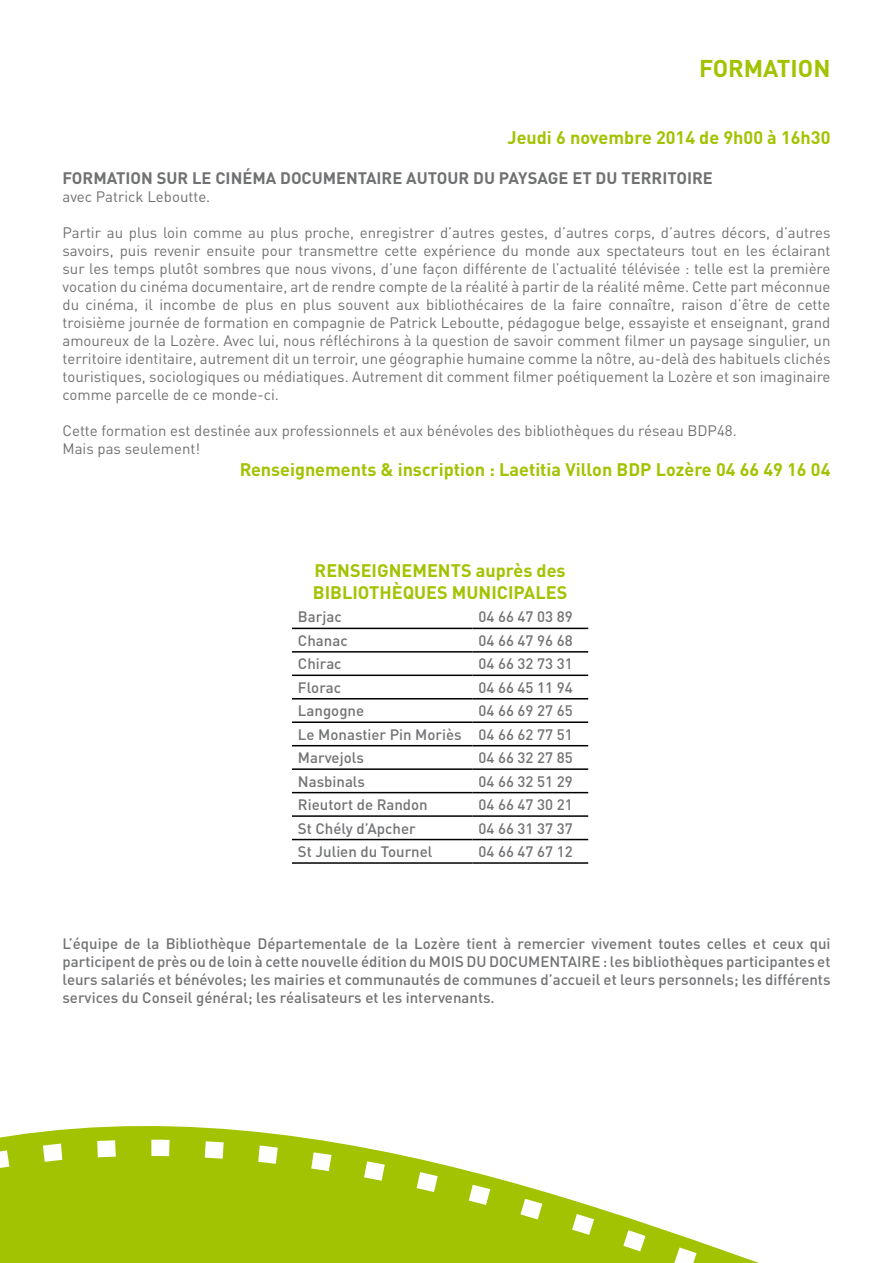
<style>
.page{position:relative;width:893px;height:1263px;background:#fff}
.page>*{position:absolute;margin:0;border:0;box-sizing:border-box;transform-origin:0 0}
.t1{font:700 24px "DINOT";color:#a2c301}
.t2{font:700 18px/21.6px "DINOT";color:#a2c301}
.t3{font:700 16.5px "DINOT";color:#707172}
.t4{font:15px/18px "DINOT";color:#707172;text-align:justify}
.t5{font:500 15px/18px "DINOT";color:#727375;text-align:justify}
</style>
<div class="page">
<svg style="left:0;top:721px;width:759px;height:542px"></svg>
<hr style="left:292px;top:628px;width:180px;height:1px;background:#000">
<hr style="left:472px;top:628px;width:116px;height:1px;background:#000">
<hr style="left:292px;top:651px;width:180px;height:2px;background:#000">
<hr style="left:472px;top:651px;width:116px;height:2px;background:#000">
<hr style="left:292px;top:674px;width:180px;height:2px;background:#000">
<hr style="left:472px;top:674px;width:116px;height:2px;background:#000">
<hr style="left:292px;top:698px;width:180px;height:1px;background:#000">
<hr style="left:472px;top:698px;width:116px;height:1px;background:#000">
<hr style="left:292px;top:721px;width:180px;height:2px;background:#000">
<hr style="left:472px;top:721px;width:116px;height:2px;background:#000">
<hr style="left:292px;top:745px;width:180px;height:1px;background:#000">
<hr style="left:472px;top:745px;width:116px;height:1px;background:#000">
<hr style="left:292px;top:768px;width:180px;height:2px;background:#000">
<hr style="left:472px;top:768px;width:116px;height:2px;background:#000">
<hr style="left:292px;top:792px;width:180px;height:1px;background:#000">
<hr style="left:472px;top:792px;width:116px;height:1px;background:#000">
<hr style="left:292px;top:815px;width:180px;height:2px;background:#000">
<hr style="left:472px;top:815px;width:116px;height:2px;background:#000">
<hr style="left:292px;top:839px;width:180px;height:1px;background:#000">
<hr style="left:292px;top:862px;width:180px;height:2px;background:#000">
<hr style="left:472px;top:839px;width:116px;height:1px;background:#000">
<hr style="left:472px;top:862px;width:116px;height:2px;background:#000">
<h1 class="t1" style="left:699px;top:52px;width:133px">FORMATION</h1>
<p class="t2" style="left:507px;top:126px;width:324px">Jeudi 6 novembre 2014 de 9h00 à 16h30</p>
<p class="t3" style="left:63px;top:167px;width:652px">FORMATION SUR LE CINÉMA DOCUMENTAIRE AUTOUR DU PAYSAGE ET DU TERRITOIRE</p>
<p class="t4" style="left:63px;top:187px;width:149px">avec Patrick Leboutte.</p>
<p class="t4" style="left:63px;top:223px;width:769px">Partir au plus loin comme au plus proche, enregistrer d’autres gestes, d’autres corps, d’autres décors, d’autres savoirs, puis revenir ensuite pour transmettre cette expérience du monde aux spectateurs tout en les éclairant sur les temps plutôt sombres que nous vivons, d’une façon différente de l’actualité télévisée : telle est la première vocation du cinéma documentaire, art de rendre compte de la réalité à partir de la réalité même. Cette part méconnue du cinéma, il incombe de plus en plus souvent aux bibliothécaires de la faire connaître, raison d’être de cette troisième journée de formation en compagnie de Patrick Leboutte, pédagogue belge, essayiste et enseignant, grand amoureux de la Lozère. Avec lui, nous réfléchirons à la question de savoir comment filmer un paysage singulier, un territoire identitaire, autrement dit un terroir, une géographie humaine comme la nôtre, au-delà des habituels clichés touristiques, sociologiques ou médiatiques. Autrement dit comment filmer poétiquement la Lozère et son imaginaire comme parcelle de ce monde-ci.</p>
<p class="t4" style="left:63px;top:421px;width:676px">Cette formation est destinée aux professionnels et aux bénévoles des bibliothèques du réseau BDP48.<br>Mais pas seulement!</p>
<p class="t2" style="left:240px;top:458px;width:592px">Renseignements &amp; inscription : Laetitia Villon BDP Lozère 04 66 49 16 04</p>
<p class="t2" style="left:313px;top:559px;width:256px">RENSEIGNEMENTS auprès des<br>BIBLIOTHÈQUES MUNICIPALES</p>
<p class="t5" style="left:298px;top:608px;width:45px">Barjac</p>
<p class="t5" style="left:478px;top:608px;width:96px">04 66 47 03 89</p>
<p class="t5" style="left:298px;top:631px;width:51px">Chanac</p>
<p class="t5" style="left:478px;top:631px;width:96px">04 66 47 96 68</p>
<p class="t5" style="left:298px;top:654px;width:45px">Chirac</p>
<p class="t5" style="left:478px;top:654px;width:96px">04 66 32 73 31</p>
<p class="t5" style="left:298px;top:678px;width:45px">Florac</p>
<p class="t5" style="left:478px;top:678px;width:96px">04 66 45 11 94</p>
<p class="t5" style="left:298px;top:701px;width:68px">Langogne</p>
<p class="t5" style="left:298px;top:699px;width:276px;line-height:23.4px;text-indent:180px">04 66 69 27 65<br>Le Monastier Pin Moriès 04 66 62 77 51<br>Marvejols</p>
<p class="t5" style="left:478px;top:748px;width:96px">04 66 32 27 85</p>
<p class="t5" style="left:298px;top:772px;width:69px">Nasbinals</p>
<p class="t5" style="left:478px;top:772px;width:96px">04 66 32 51 29</p>
<p class="t5" style="left:298px;top:795px;width:131px">Rieutort de Randon</p>
<p class="t5" style="left:478px;top:795px;width:96px">04 66 47 30 21</p>
<p class="t5" style="left:298px;top:819px;width:119px">St Chély d’Apcher</p>
<p class="t5" style="left:478px;top:819px;width:96px">04 66 31 37 37</p>
<p class="t5" style="left:298px;top:842px;width:136px">St Julien du Tournel</p>
<p class="t5" style="left:478px;top:842px;width:96px">04 66 47 67 12</p>
<p class="t5" style="left:62px;top:934px;width:769px">L’équipe de la Bibliothèque Départementale de la Lozère tient à remercier vivement toutes celles et ceux qui participent de près ou de loin à cette nouvelle édition du MOIS DU DOCUMENTAIRE : les bibliothèques participantes et leurs salariés et bénévoles; les mairies et communautés de communes d’accueil et leurs personnels; les différents services du Conseil général; les réalisateurs et les intervenants.</p>
</div>
